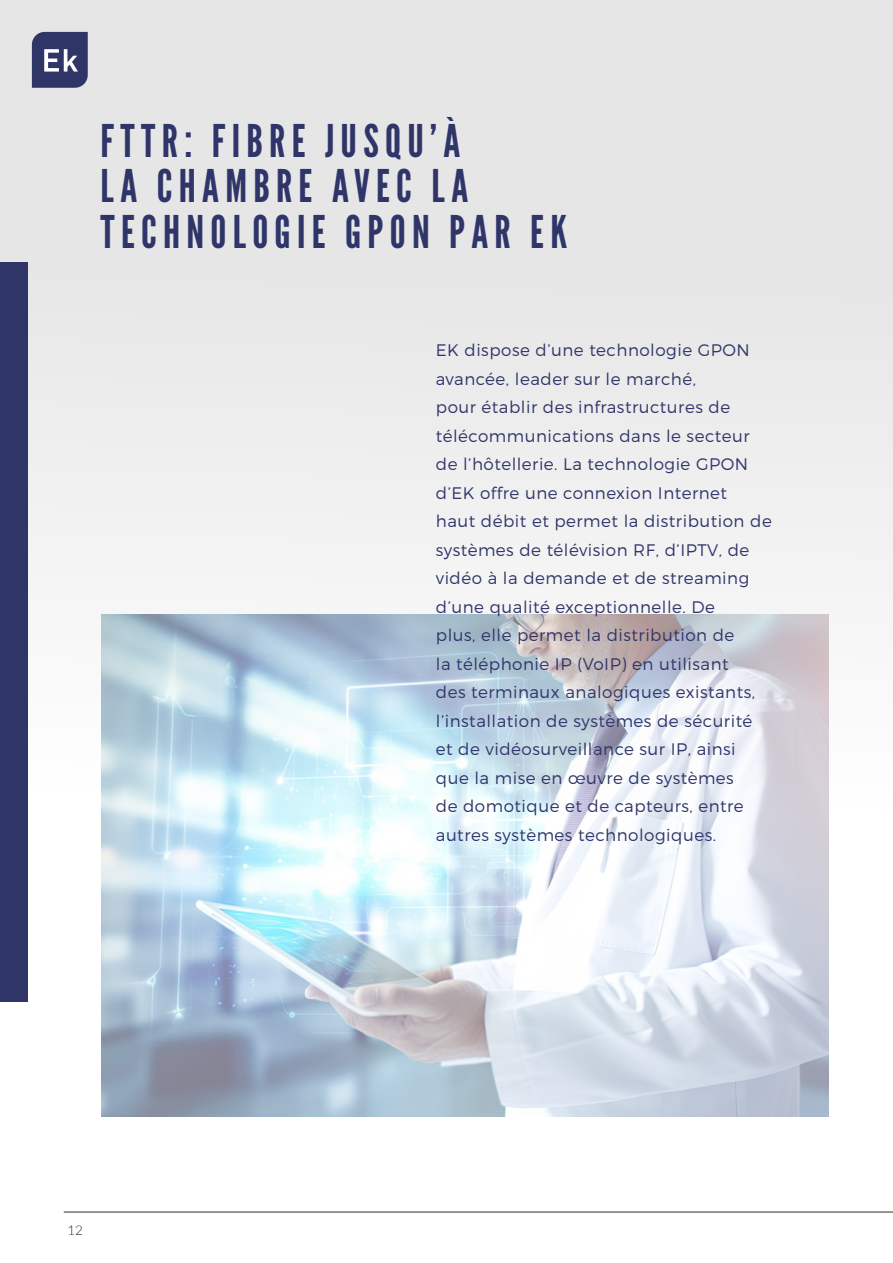
<style>
.page{position:relative;width:893px;height:1263px;background:#fff}
.page>*{position:absolute;margin:0;border:0;box-sizing:border-box;transform-origin:0 0}
.t1{font:45px/45.5px "League Gothic";letter-spacing:.14em;color:#2f3569}
.t2{font:300 16.65px/28.5px "Montserrat";letter-spacing:.03em;color:#2f3569}
.t3{font:300 13.5px "Lato";color:#312e29}
</style>
<div class="page">
<div style="left:0;top:0;width:893px;height:880px;background:linear-gradient(to bottom,#e0e0e0,#fefefe)"></div>
<hr style="left:64px;top:1212px;width:829px;height:1px;background:#312e29">
<div style="left:0;top:262px;width:28px;height:739px;background:#2f3569"></div>
<svg style="left:32px;top:32px;width:56px;height:56px;background:#4c507c"></svg>
<img style="left:102px;top:615px;width:726px;height:501px">
<h1 class="t1" style="left:101px;top:118px;width:468px">FTTR: FIBRE JUSQU’À<br>LA CHAMBRE AVEC LA<br>TECHNOLOGIE GPON PAR EK</h1>
<p class="t2" style="left:436px;top:336px;width:337px">EK dispose d’une technologie GPON avancée, leader sur le marché,<br>pour établir des infrastructures de télécommunications dans le secteur de l’hôtellerie. La technologie GPON d’EK offre une connexion Internet<br>haut débit et permet la distribution de systèmes de télévision RF, d’IPTV, de vidéo à la demande et de streaming d’une qualité exceptionnelle. De<br>plus, elle permet la distribution de<br>la téléphonie IP (VoIP) en utilisant<br>des terminaux analogiques existants, l’installation de systèmes de sécurité et de vidéosurveillance sur IP, ainsi que la mise en œuvre de systèmes<br>de domotique et de capteurs, entre autres systèmes technologiques.</p>
<p class="t3" style="left:67px;top:1220px;width:17px">12</p>
</div>
